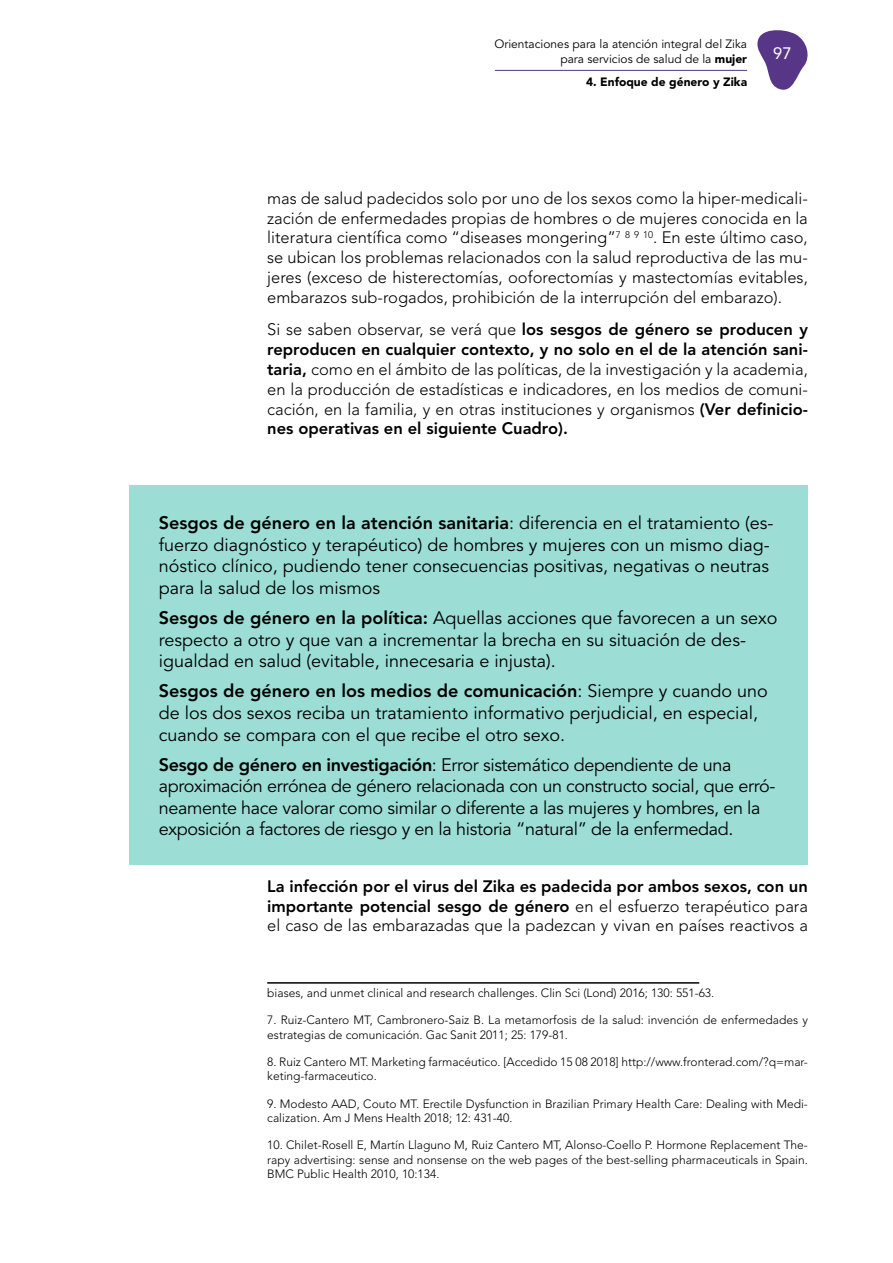
<style>
.page{position:relative;width:893px;height:1263px;background:#fff}
.page>*{position:absolute;margin:0;border:0;box-sizing:border-box;transform-origin:0 0}
.t1{font:18px/21.6px "Avenir";color:#000}
.t2{font:18px/21.6px "Avenir";letter-spacing:-.02em;color:#000}
.t3{font:300 16.5px/19.8px "Avenir";color:#000;text-align:justify}
.t4{font:800 16.5px/19.8px "Avenir";color:#000;text-align:justify}
.t5{font:16.5px "Avenir";color:#fff}
.t6{font:300 12px/14.4px "Avenir";color:#000}
.t7{font:12px/14.4px "Avenir";color:#000;text-align:right}
.t8{font:900 12px "Avenir";color:#000}
.s1{font-weight:900}
.s2{font-weight:800}
.s3{font-weight:300}
</style>
<div class="page">
<svg style="left:757px;top:30px;width:51px;height:60px"></svg>
<hr style="left:495px;top:70px;width:252px;height:1px;background:#573687">
<div style="left:129px;top:486px;width:679px;height:379px;background:#9cded5"></div>
<hr style="left:267px;top:982px;width:432px;height:2px;background:#000">
<p class="t7" style="left:494px;top:37px;width:254px">Orientaciones para la atención integral del Zika para servicios de salud de la <span class="s1">mujer</span></p>
<p class="t8" style="left:586px;top:74px;width:163px">4. Enfoque de género y Zika</p>
<p class="t5" style="left:773px;top:44px;width:20px">97</p>
<p class="t3" style="left:267px;top:188px;width:542px">mas de salud padecidos solo por uno de los sexos como la hiper-medicali&shy;zación de enfermedades propias de hombres o de mujeres conocida en la literatura científica como “diseases mongering”<sup>7</sup> <sup>8</sup> <sup>9</sup> <sup>10</sup>. En este último caso, se ubican los problemas relacionados con la salud reproductiva de las mu&shy;jeres (exceso de histerectomías, ooforectomías y mastectomías evitables, embarazos sub-rogados, prohibición de la interrupción del embarazo).</p>
<p class="t3" style="left:267px;top:320px;width:542px">Si se saben observar, se verá que <span class="s2">los sesgos de género se producen y reproducen en cualquier contexto, y no solo en el de la atención sani&shy;taria,</span> como en el ámbito de las políticas, de la investigación y la academia, en la producción de estadísticas e indicadores, en los medios de comuni&shy;cación, en la familia, y en otras instituciones y organismos <span class="s2">(Ver definicio&shy;nes operativas en el siguiente Cuadro).</span></p>
<p class="t1" style="left:159px;top:513px;width:616px"><span class="s2">Sesgos de género en la atención sanitaria</span>: diferencia en el tratamiento (es&shy;fuerzo diagnóstico y terapéutico) de hombres y mujeres con un mismo diag&shy;nóstico clínico, pudiendo tener consecuencias positivas, negativas o neutras para la salud de los mismos</p>
<p class="t1" style="left:159px;top:607px;width:620px"><span class="s2">Sesgos de género en la política:</span> Aquellas acciones que favorecen a un sexo respecto a otro y que van a incrementar la brecha en su situación de des&shy;igualdad en salud (evitable, innecesaria e injusta).</p>
<p class="t1" style="left:159px;top:681px;width:610px"><span class="s2">Sesgos de género en los medios de comunicación</span>: Siempre y cuando uno de los dos sexos reciba un tratamiento informativo perjudicial, en especial, cuando se compara con el que recibe el otro sexo.</p>
<p class="t2" style="left:159px;top:754px;width:618px"><span class="s2">Sesgo de género en investigación</span>: Error sistemático dependiente de una aproximación errónea de género relacionada con un constructo social, que erró&shy;neamente hace valorar como similar o diferente a las mujeres y hombres, en la exposición a factores de riesgo y en la historia “natural” de la enfermedad.</p>
<p class="t4" style="left:267px;top:876px;width:542px">La infección por el virus del Zika es padecida por ambos sexos, con un importante potencial sesgo de género <span class="s3">en el esfuerzo terapéutico para el caso de las embarazadas que la padezcan y vivan en países reactivos a</span></p>
<p class="t6" style="left:267px;top:986px;width:449px">biases, and unmet clinical and research challenges. Clin Sci (Lond) 2016; 130: 551-63.</p>
<p class="t6" style="left:267px;top:1013px;width:542px">7. Ruiz-Cantero MT, Cambronero-Saiz B. La metamorfosis de la salud: invención de enfermedades y estrategias de comunicación. Gac Sanit 2011; 25: 179-81.</p>
<p class="t6" style="left:267px;top:1055px;width:542px">8. Ruiz Cantero MT. Marketing farmacéutico. [Accedido 15 08 2018] http://www.fronterad.com/?q=mar&shy;keting-farmaceutico.</p>
<p class="t6" style="left:267px;top:1096px;width:542px">9. Modesto AAD, Couto MT. Erectile Dysfunction in Brazilian Primary Health Care: Dealing with Medi&shy;calization. Am J Mens Health 2018; 12: 431-40.</p>
<p class="t6" style="left:267px;top:1138px;width:542px;text-align:justify">10. Chilet-Rosell E, Martín Llaguno M, Ruiz Cantero MT, Alonso-Coello P. Hormone Replacement The&shy;rapy advertising: sense and nonsense on the web pages of the best-selling pharmaceuticals in Spain.<br>BMC Public Health 2010, 10:134.</p>
</div>
